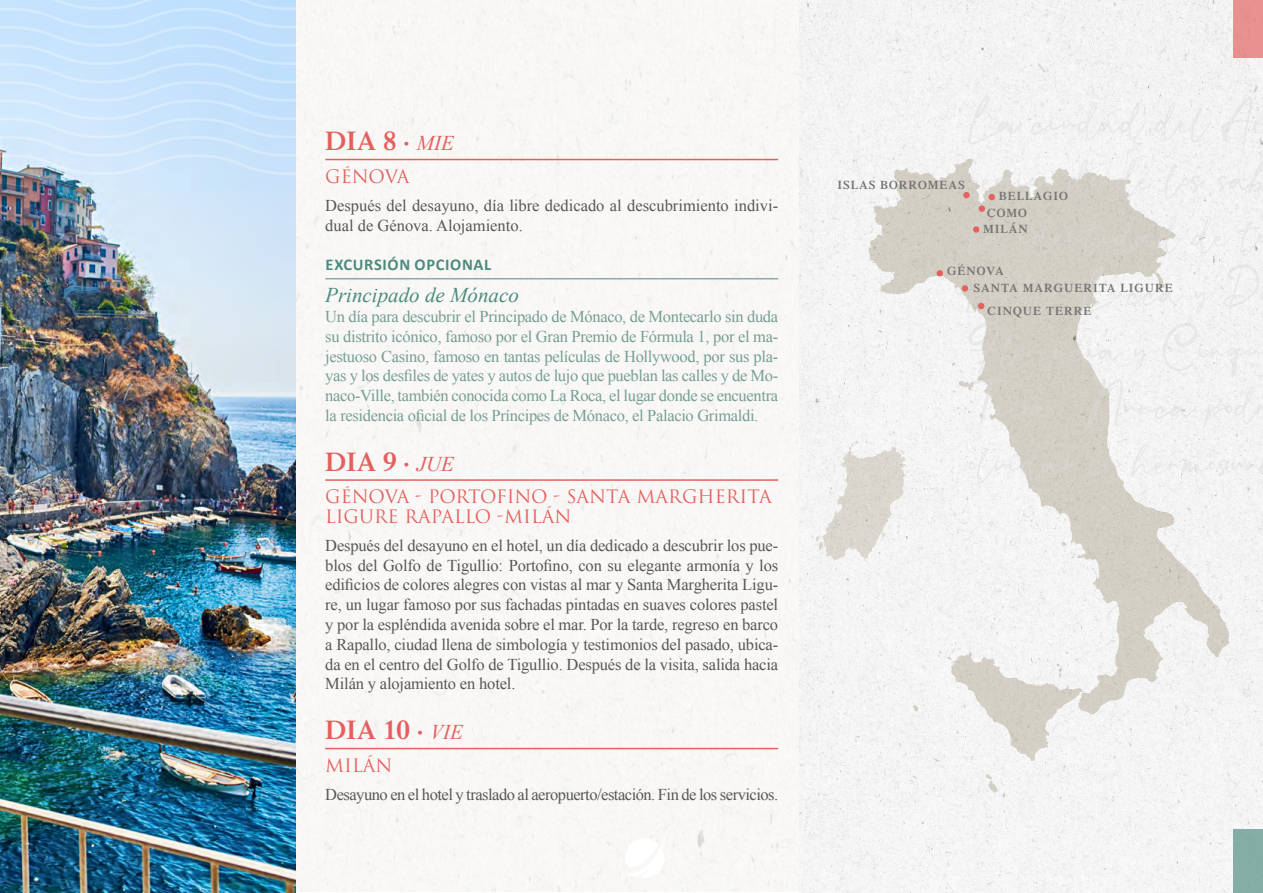
<style>
.page{position:relative;width:1263px;height:893px;background:#fff}
.page>*{position:absolute;margin:0;border:0;box-sizing:border-box;transform-origin:0 0}
.t1{font:600 27px "Times LT Std";color:#e4605e}
.t2{font:italic 21px "Times New Roman";color:#4d8a7d}
.t3{font:18px/19.5px "Trajan Pro";color:#e4605e}
.t4{font:16.5px/19.8px "Times New Roman";letter-spacing:-.01em;color:#575756}
.t5{font:16.5px/19.8px "Times New Roman";letter-spacing:-.02em;color:#769e94;text-align:justify}
.t6{font:16.5px "Times New Roman";letter-spacing:-.03em;color:#575756}
.t7{font:700 16.5px "Calibri";letter-spacing:.04em;color:#4d8a7d}
.t8{font:600 12px/16.5px "Times LT Std";letter-spacing:.08em;color:#737372}
.s1{font-family:"Times New Roman";font-weight:400;font-style:italic;font-size:21px}
</style>
<div class="page">
<div style="left:296px;top:0;width:503px;height:892px;background:#f9f7f6"></div>
<img style="left:799px;top:0;width:464px;height:893px">
<svg style="left:968px;top:95px;width:54px;height:50px"></svg>
<svg style="left:1031px;top:102px;width:114px;height:38px"></svg>
<svg style="left:1155px;top:102px;width:56px;height:41px"></svg>
<svg style="left:1221px;top:96px;width:42px;height:47px"></svg>
<svg style="left:1082px;top:265px;width:102px;height:50px"></svg>
<svg style="left:1195px;top:291px;width:17px;height:22px"></svg>
<svg style="left:1223px;top:264px;width:40px;height:50px"></svg>
<svg style="left:952px;top:322px;width:311px;height:105px"></svg>
<svg style="left:968px;top:443px;width:106px;height:40px"></svg>
<svg style="left:1091px;top:459px;width:31px;height:17px"></svg>
<svg style="left:1131px;top:444px;width:132px;height:34px"></svg>
<svg style="left:961px;top:275px;width:105px;height:38px;background:#d3cdc4"></svg>
<svg style="left:936px;top:270px;width:7px;height:7px"></svg>
<svg style="left:963px;top:159px;width:300px;height:97px"></svg>
<hr style="left:325px;top:159px;width:453px;height:1px;background:#e4605e">
<hr style="left:325px;top:278px;width:453px;height:1px;background:#4d8a7d">
<hr style="left:325px;top:479px;width:453px;height:2px;background:#e4605e">
<hr style="left:325px;top:748px;width:453px;height:1px;background:#e4605e">
<img style="left:0;top:175px;width:296px;height:718px">
<svg style="left:0;top:0;width:304px;height:175px;background:#cae3fb"></svg>
<div style="left:1233px;top:0;width:30px;height:57px;background:#e9918f"></div>
<div style="left:1233px;top:829px;width:30px;height:64px;background:#85ada5"></div>
<img style="left:625px;top:833px;width:41px;height:44px">
<h1 class="t1" style="left:325px;top:125px;width:130px">DIA 8 · <span class="s1">MIE</span></h1>
<p class="t3" style="left:325px;top:166px;width:85px">GÉNOVA</p>
<p class="t4" style="left:325px;top:195px;width:454px">Después del desayuno, día libre dedicado al descubrimiento indivi&shy;dual de Génova. Alojamiento.</p>
<p class="t7" style="left:326px;top:253px;width:167px">EXCURSIÓN OPCIONAL</p>
<p class="t2" style="left:325px;top:281px;width:195px">Principado de Mónaco</p>
<p class="t5" style="left:325px;top:306px;width:454px">Un día para descubrir el Principado de Mónaco, de Montecarlo sin duda su distrito icónico, famoso por el Gran Premio de Fórmula 1, por el ma&shy;jestuoso Casino, famoso en tantas películas de Hollywood, por sus pla&shy;yas y los desfiles de yates y autos de lujo que pueblan las calles y de Mo&shy;naco-Ville, también conocida como La Roca, el lugar donde se encuentra la residencia oficial de los Príncipes de Mónaco, el Palacio Grimaldi.</p>
<h1 class="t1" style="left:325px;top:446px;width:130px">DIA 9 · <span class="s1">JUE</span></h1>
<p class="t3" style="left:325px;top:487px;width:448px">GÉNOVA - PORTOFINO - SANTA MARGHERITA<br>LIGURE RAPALLO -MILÁN</p>
<p class="t4" style="left:325px;top:535px;width:454px;text-align:justify">Después del desayuno en el hotel, un día dedicado a descubrir los pue&shy;blos del Golfo de Tigullio: Portofino, con su elegante armonía y los edificios de colores alegres con vistas al mar y Santa Margherita Ligu&shy;re, un lugar famoso por sus fachadas pintadas en suaves colores pastel y por la espléndida avenida sobre el mar. Por la tarde, regreso en barco a Rapallo, ciudad llena de simbología y testimonios del pasado, ubica&shy;da en el centro del Golfo de Tigullio. Después de la visita, salida hacia Milán y alojamiento en hotel.</p>
<h1 class="t1" style="left:325px;top:714px;width:139px">DIA 10 · <span class="s1">VIE</span></h1>
<p class="t3" style="left:325px;top:755px;width:69px">MILÁN</p>
<p class="t6" style="left:325px;top:783px;width:454px">Desayuno en el hotel y traslado al aeropuerto/estación. Fin de los servicios.</p>
<p class="t8" style="left:837px;top:177px;width:129px">ISLAS BORROMEAS</p>
<p class="t8" style="left:987px;top:188px;width:82px;text-indent:11px">BELLAGIO<br>COMO</p>
<p class="t8" style="left:983px;top:221px;width:46px">MILÁN</p>
<p class="t8" style="left:947px;top:262px;width:58px">GÉNOVA</p>
<p class="t8" style="left:987px;top:303px;width:105px">CINQUE TERRE</p>
<p class="t8" style="left:973px;top:279px;width:201px">SANTA MARGUERITA LIGURE</p>
</div>
